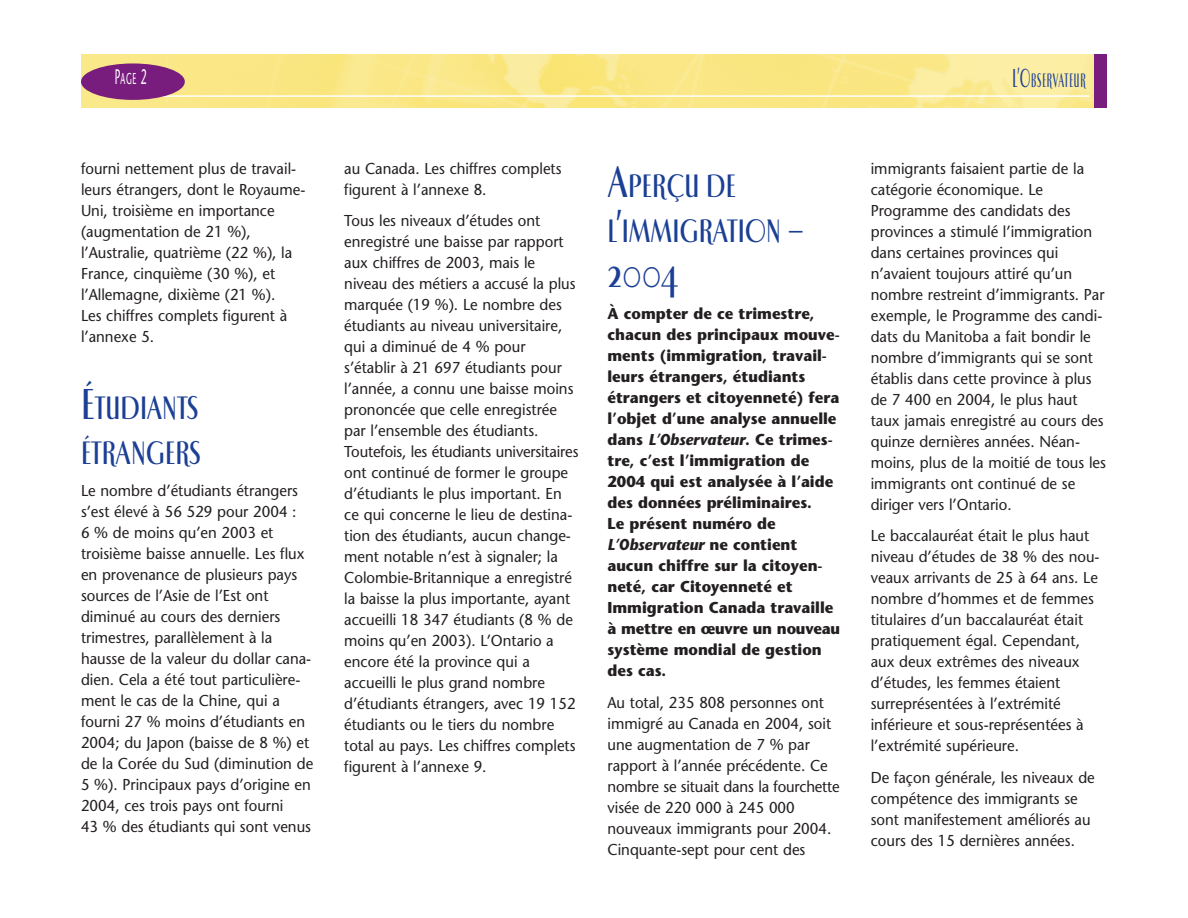
<style>
.page{position:relative;width:1188px;height:918px;background:#fff}
.page>*{position:absolute;margin:0;border:0;box-sizing:border-box;transform-origin:0 0}
.t1{font:700 45px "Luna ITC";color:#1b3f94;scale:.8 1}
.t2{font:700 33.75px/45px "Luna ITC";color:#1b3f94;scale:.8 1}
.t3{font:700 20.25px "Luna ITC";letter-spacing:.075em;color:#1b3f94;scale:.5 1}
.t4{font:15.75px/21px "Stone Sans";color:#231f20;scale:.95 1}
.t5{font:700 15.75px/21px "Stone Sans";color:#231f20;scale:.95 1}
.t6{font:15.75px "Stone Sans";color:#fff;scale:.5 1}
.s1{font-size:21px}
.s2{font-size:27px}
.s3{font-size:45px}
.s4{font-style:italic}
</style>
<div class="page">
<img style="left:81px;top:54px;width:1013px;height:54px">
<hr style="left:148px;top:95px;width:942px;height:2px;background:#fff">
<div style="left:81px;top:63px;width:104px;height:37px;background:#781d7d;border-radius:50%"></div>
<div style="left:1094px;top:54px;width:13px;height:54px;background:#781d7d"></div>
<p class="t6" style="left:115px;top:73px;width:65px"><span class="s1">P</span>AGE <span class="s1">2</span></p>
<p class="t3" style="left:1013px;top:71px;width:148px"><span class="s2">L’O</span>BSERVATEUR</p>
<p class="t4" style="left:81px;top:159px;width:238px">fourni nettement plus de travail&shy;leurs étrangers, dont le Royaume-<br>Uni, troisième en importance (augmentation de 21 %), l’Australie, quatrième (22 %), la<br>France, cinquième (30 %), et l’Allemagne, dixième (21 %).<br>Les chiffres complets figurent à l’annexe 5.</p>
<h2 class="t2" style="left:81px;top:389px;width:152px"><span class="s3">É</span>TUDIANTS<br>ÉTRANGERS</h2>
<p class="t4" style="left:81px;top:481px;width:246px">Le nombre d’étudiants étrangers s’est élevé à 56 529 pour 2004 :<br>6 % de moins qu’en 2003 et troisième baisse annuelle. Les flux en provenance de plusieurs pays sources de l’Asie de l’Est ont diminué au cours des derniers trimestres, parallèlement à la hausse de la valeur du dollar cana&shy;dien. Cela a été tout particulière&shy;ment le cas de la Chine, qui a fourni 27 % moins d’étudiants en<br>2004; du Japon (baisse de 8 %) et de la Corée du Sud (diminution de<br>5 %). Principaux pays d’origine en<br>2004, ces trois pays ont fourni<br>43 % des étudiants qui sont venus</p>
<p class="t4" style="left:344px;top:159px;width:230px">au Canada. Les chiffres complets figurent à l’annexe 8.</p>
<p class="t4" style="left:344px;top:212px;width:248px">Tous les niveaux d’études ont enregistré une baisse par rapport aux chiffres de 2003, mais le niveau des métiers a accusé la plus marquée (19 %). Le nombre des étudiants au niveau universitaire, qui a diminué de 4 % pour s’établir à 21 697 étudiants pour l’année, a connu une baisse moins prononcée que celle enregistrée par l’ensemble des étudiants.<br>Toutefois, les étudiants universitaires ont continué de former le groupe d’étudiants le plus important. En ce qui concerne le lieu de destina&shy;tion des étudiants, aucun change&shy;ment notable n’est à signaler; la<br>Colombie-Britannique a enregistré la baisse la plus importante, ayant accueilli 18 347 étudiants (8 % de moins qu’en 2003). L’Ontario a encore été la province qui a accueilli le plus grand nombre d’étudiants étrangers, avec 19 152 étudiants ou le tiers du nombre total au pays. Les chiffres complets figurent à l’annexe 9.</p>
<h2 class="t2" style="left:608px;top:167px;width:247px"><span class="s3">A</span>PERÇU DE<br>L<span class="s3">’</span>IMMIGRATION <span class="s3">–</span></h2>
<h1 class="t1" style="left:607px;top:252px;width:90px">2004</h1>
<p class="t5" style="left:607px;top:304px;width:246px">À compter de ce trimestre, chacun des principaux mouve&shy;ments (immigration, travail&shy;leurs étrangers, étudiants étrangers et citoyenneté) fera l’objet d’une analyse annuelle dans <span class="s4">L’Observateur</span>. Ce trimes&shy;tre, c’est l’immigration de<br>2004 qui est analysée à l’aide des données préliminaires.<br>Le présent numéro de<br><span class="s4">L’Observateur</span> ne contient aucun chiffre sur la citoyen&shy;neté, car Citoyenneté et<br>Immigration Canada travaille à mettre en œuvre un nouveau système mondial de gestion des cas.</p>
<p class="t4" style="left:608px;top:693px;width:246px">Au total, 235 808 personnes ont immigré au Canada en 2004, soit une augmentation de 7 % par rapport à l’année précédente. Ce nombre se situait dans la fourchette visée de 220 000 à 245 000 nouveaux immigrants pour 2004.<br>Cinquante-sept pour cent des</p>
<p class="t4" style="left:871px;top:159px;width:249px">immigrants faisaient partie de la catégorie économique. Le<br>Programme des candidats des provinces a stimulé l’immigration dans certaines provinces qui n’avaient toujours attiré qu’un nombre restreint d’immigrants. Par exemple, le Programme des candi&shy;dats du Manitoba a fait bondir le nombre d’immigrants qui se sont établis dans cette province à plus de 7 400 en 2004, le plus haut taux jamais enregistré au cours des quinze dernières années. Néan&shy;moins, plus de la moitié de tous les immigrants ont continué de se diriger vers l’Ontario.</p>
<p class="t4" style="left:871px;top:527px;width:242px">Le baccalauréat était le plus haut niveau d’études de 38 % des nou&shy;veaux arrivants de 25 à 64 ans. Le nombre d’hommes et de femmes titulaires d’un baccalauréat était pratiquement égal. Cependant, aux deux extrêmes des niveaux d’études, les femmes étaient surreprésentées à l’extrémité inférieure et sous-représentées à l’extrémité supérieure.</p>
<p class="t4" style="left:871px;top:769px;width:237px">De façon générale, les niveaux de compétence des immigrants se sont manifestement améliorés au cours des 15 dernières années.</p>
</div>
